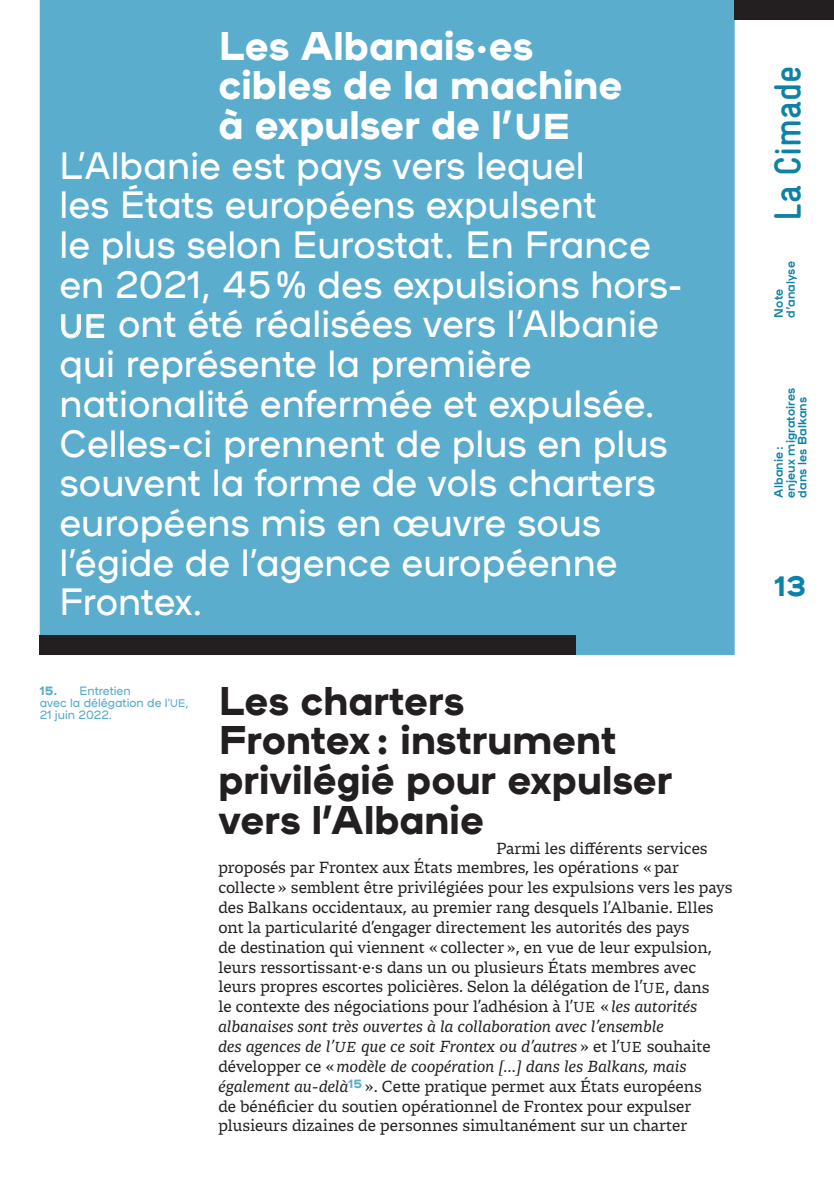
<style>
.page{position:relative;width:834px;height:1191px;background:#fff}
.page>*{position:absolute;margin:0;border:0;box-sizing:border-box;transform-origin:0 0}
.t1{font:40px/39.6px "Plaax 6 Ney 56 Heavy";color:#231f20}
.t2{font:40px/39.6px "Plaax 6 Ney 56 Heavy";color:#fff}
.t3{font:38px/39.6px "Plaax 6 Ney 36 Regular";color:#fff}
.t4{font:700 condensed 38px "Gravur LL";color:#0d82a6}
.t5{font:28px "Plaax 6 Ney 56 Heavy";color:#0d82a6}
.t6{font:17px/19.8px "Thelo Text";letter-spacing:-.01em;color:#231f20}
.t7{font:12px/12px "Plaax 6 Ney 46 Bold";letter-spacing:.01em;color:#0d82a6}
.t8{font:12px/12px "Plaax 6 Ney 36 Regular";color:#5aadcd}
.s1{font-size:36px}
.s2{font-size:32.2px}
.s3{font-family:"Plaax 6 Ney 56 Heavy"}
.s4{font-size:11px}
.s5{font-size:15.4px}
.s6{font-style:italic}
.s7{font-style:italic;font-size:15.4px}
</style>
<div class="page">
<div style="left:40px;top:0;width:694px;height:655px;background:#5aadcd"></div>
<div style="left:734px;top:0;width:99px;height:20px;background:#231f20"></div>
<div style="left:40px;top:635px;width:535px;height:20px;background:#231f20"></div>
<h1 class="t2" style="left:218px;top:22px;width:405px">Les Albanais·es cibles de la machine à expulser de l’<span class="s1">UE</span></h1>
<p class="t3" style="left:60px;top:144px;width:624px">L’Albanie est pays vers lequel<br>les États européens expulsent<br>le plus selon Eurostat. En France en 2021, 45 % des expulsions hors-<br><span class="s2">UE</span> ont été réalisées vers l’Albanie qui représente la première nationalité enfermée et expulsée.<br>Celles-ci prennent de plus en plus souvent la forme de vols charters européens mis en œuvre sous l’égide de l’agence européenne<br>Frontex.</p>
<p class="t8" style="left:40px;top:684px;width:151px"><span class="s3">15.</span> Entretien<br>avec la délégation de l’<span class="s4">UE</span>,<br>21 juin 2022.</p>
<h1 class="t1" style="left:218px;top:677px;width:455px">Les charters<br>Frontex : instrument privilégié pour expulser vers l’Albanie</h1>
<p class="t6" style="left:218px;top:837px;width:515px;text-indent:278px">Parmi les différents services proposés par Frontex aux États membres, les opérations « par collecte » semblent être privilégiées pour les expulsions vers les pays des Balkans occidentaux, au premier rang desquels l’Albanie. Elles ont la particularité d’engager directement les autorités des pays<br>de destination qui viennent « collecter », en vue de leur expulsion, leurs ressortissant∙e∙s dans un ou plusieurs États membres avec leurs propres escortes policières. Selon la délégation de l’<span class="s5">UE</span>, dans<br>le contexte des négociations pour l’adhésion à l’<span class="s5">UE</span> « <span class="s6">les autorités albanaises sont très ouvertes à la collaboration avec l’ensemble<br>des agences de l’</span><span class="s7">UE</span> <span class="s6">que ce soit Frontex ou d’autres</span> » et l’<span class="s5">UE</span> souhaite développer ce « <span class="s6">modèle de coopération […] dans les Balkans, mais également au-delà</span><sup>15</sup> ». Cette pratique permet aux États européens<br>de bénéficier du soutien opérationnel de Frontex pour expulser plusieurs dizaines de personnes simultanément sur un charter</p>
<h2 class="t4" style="left:762px;top:220px;width:157px;rotate:-90deg">La Cimade</h2>
<p class="t7" style="left:771px;top:317px;width:58px;rotate:-90deg">Note d’analyse</p>
<p class="t7" style="left:771px;top:497px;width:111px;rotate:-90deg">Albanie :<br>enjeux migratoires dans les Balkans</p>
<h3 class="t5" style="left:774px;top:563px;width:33px">13</h3>
</div>
